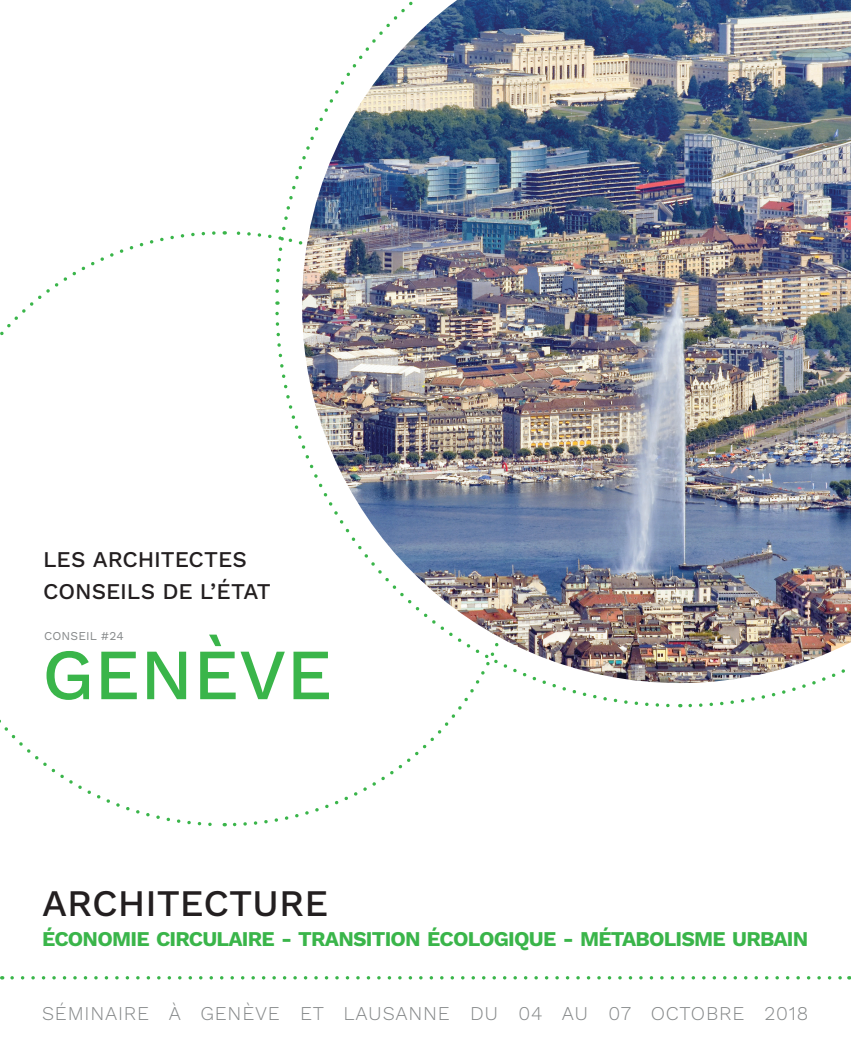
<style>
.page{position:relative;width:851px;height:1063px;background:#fff}
.page>*{position:absolute;margin:0;border:0;box-sizing:border-box;transform-origin:0 0}
.t1{font:500 72px "Work Sans";color:#3ab54a}
.t2{font:500 37.5px "Work Sans";color:#231f20}
.t3{font:500 22.5px/31.5px "Work Sans";letter-spacing:-.005em;color:#231f20}
.t4{font:700 21px "Work Sans";letter-spacing:-.04em;color:#3ab54a}
.t5{font:300 19.5px "Work Sans";letter-spacing:.04em;color:#858889}
.t6{font:12px "Work Sans";letter-spacing:.015em;color:#858889}
</style>
<div class="page">
<svg style="left:232px;top:709px;width:229px;height:118px"></svg>
<svg style="left:0;top:231px;width:216px;height:105px"></svg>
<svg style="left:0;top:719px;width:212px;height:107px"></svg>
<svg style="left:12px;top:976px;width:837px;height:4px"></svg>
<img style="left:302px;top:0;width:548px;height:683px">
<p class="t3" style="left:43px;top:545px;width:229px">LES ARCHITECTES<br>CONSEILS DE L’ÉTAT</p>
<p class="t6" style="left:44px;top:629px;width:81px">CONSEIL #24</p>
<h1 class="t1" style="left:42px;top:632px;width:291px">GENÈVE</h1>
<h2 class="t2" style="left:42px;top:881px;width:287px">ARCHITECTURE</h2>
<p class="t4" style="left:42px;top:926px;width:767px">ÉCONOMIE CIRCULAIRE - TRANSITION ÉCOLOGIQUE - MÉTABOLISME URBAIN</p>
<p class="t5" style="left:42px;top:1002px;width:767px">SÉMINAIRE À GENÈVE ET LAUSANNE DU 04 AU 07 OCTOBRE 2018</p>
</div>
